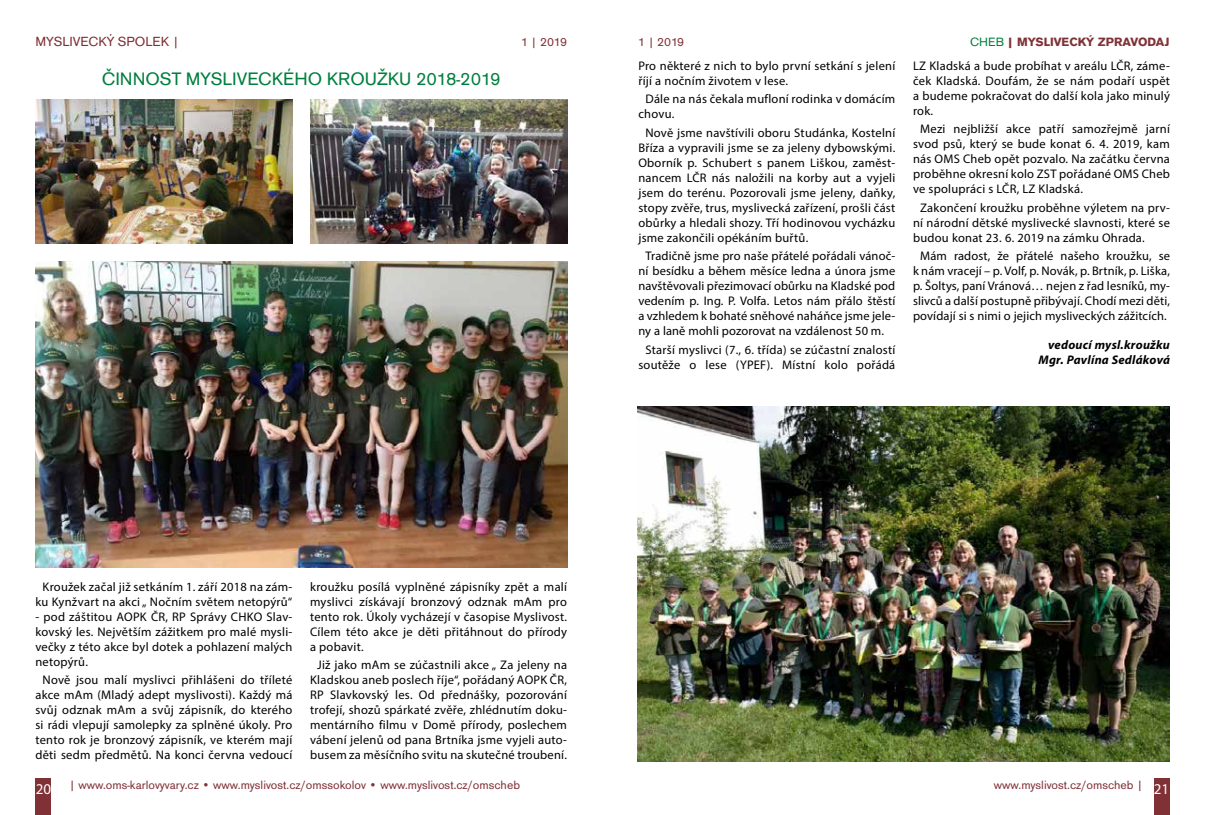
<style>
.page{position:relative;width:1205px;height:815px;background:#fff}
.page>*{position:absolute;margin:0;border:0;box-sizing:border-box;transform-origin:0 0}
.t1{font:18.75px "Accius TEE";color:#007f3e}
.t2{font:15px "Myriad Pro";color:#fff}
.t3{font:13.75px "Accius TEE";color:#803136}
.t4{font:12.5px/15px "Myriad Pro";letter-spacing:.02em;color:#000;text-align:justify}
.t5{font:12.5px "Accius TEE";color:#803136}
.t6{font:italic 700 12.5px/15px "Myriad Pro";letter-spacing:.02em;color:#000;text-align:right}
.t7{font:700 12.5px "Accius TEE";color:#803136}
.s1{font-weight:400;color:#007f3e}
</style>
<div class="page">
<img style="left:35px;top:99px;width:257px;height:144px">
<img style="left:310px;top:99px;width:257px;height:145px">
<img style="left:35px;top:262px;width:532px;height:306px">
<img style="left:638px;top:407px;width:532px;height:355px">
<div style="left:35px;top:779px;width:16px;height:36px;background:#803136"></div>
<div style="left:1153px;top:779px;width:16px;height:36px;background:#803136"></div>
<p class="t3" style="left:35px;top:34px;width:145px">MYSLIVECKÝ SPOLEK |</p>
<p class="t5" style="left:521px;top:35px;width:48px">1 | 2019</p>
<p class="t5" style="left:638px;top:35px;width:48px">1 | 2019</p>
<p class="t7" style="left:970px;top:35px;width:201px"><span class="s1">CHEB</span> | MYSLIVECKÝ ZPRAVODAJ</p>
<h1 class="t1" style="left:102px;top:68px;width:400px">ČINNOST MYSLIVECKÉHO KROUŽKU 2018-2019</h1>
<p class="t4" style="left:638px;top:58px;width:258px">Pro některé z nich to bylo první setkání s jelení říjí a nočním životem v lese.</p>
<p class="t4" style="left:638px;top:91px;width:258px;text-indent:7px">Dále na nás čekala mufloní rodinka v domácím chovu.</p>
<p class="t4" style="left:638px;top:125px;width:258px;text-indent:7px">Nově jsme navštívili oboru Studánka, Kostelní Bříza a vypravili jsme se za jeleny dybowskými.<br>Oborník p. Schubert s panem Liškou, zaměst&shy;nancem LČR nás naložili na korby aut a vyjeli jsem do terénu. Pozorovali jsme jeleny, daňky, stopy zvěře, trus, myslivecká zařízení, prošli část obůrky a hledali shozy. Tří hodinovou vycházku jsme zakončili opékáním buřtů.</p>
<p class="t4" style="left:638px;top:248px;width:258px;text-indent:7px">Tradičně jsme pro naše přátelé pořádali vánoč&shy;ní besídku a během měsíce ledna a února jsme navštěvovali přezimovací obůrku na Kladské pod vedením p. Ing. P. Volfa. Letos nám přálo štěstí a vzhledem k bohaté sněhové naháňce jsme jele&shy;ny a laně mohli pozorovat na vzdálenost 50 m.</p>
<p class="t4" style="left:638px;top:342px;width:258px;text-align:center">Starší myslivci (7., 6. třída) se zúčastní znalostí soutěže o lese (YPEF). Místní kolo pořádá</p>
<p class="t4" style="left:913px;top:58px;width:258px">LZ Kladská a bude probíhat v areálu LČR, záme&shy;ček Kladská. Doufám, že se nám podaří uspět a budeme pokračovat do další kola jako minulý rok.</p>
<p class="t4" style="left:913px;top:121px;width:258px;text-indent:7px">Mezi nejbližší akce patří samozřejmě jarní svod psů, který se bude konat 6. 4. 2019, kam nás OMS Cheb opět pozvalo. Na začátku června proběhne okresní kolo ZST pořádané OMS Cheb ve spolupráci s LČR, LZ Kladská.</p>
<p class="t4" style="left:913px;top:200px;width:258px;text-indent:7px">Zakončení kroužku proběhne výletem na prv&shy;ní národní dětské myslivecké slavnosti, které se budou konat 23. 6. 2019 na zámku Ohrada.</p>
<p class="t4" style="left:913px;top:248px;width:258px;text-align:center">Mám radost, že přátelé našeho kroužku, se k nám vracejí – p. Volf, p. Novák, p. Brtník, p. Liška, p. Šoltys, paní Vránová… nejen z řad lesníků, my&shy;slivců a další postupně přibývají. Chodí mezi děti, povídají si s nimi o jejich mysliveckých zážitcích.</p>
<p class="t6" style="left:1038px;top:337px;width:133px">vedoucí mysl.kroužku<br>Mgr. Pavlína Sedláková</p>
<p class="t4" style="left:35px;top:579px;width:258px;text-align:center">Kroužek začal již setkáním 1. září 2018 na zám&shy;ku Kynžvart na akci „ Nočním světem netopýrů“</p>
<p class="t4" style="left:35px;top:609px;width:258px">- pod záštitou AOPK ČR, RP Správy CHKO Slav&shy;kovský les. Největším zážitkem pro malé mysli&shy;večky z této akce byl dotek a pohlazení malých netopýrů.</p>
<p class="t4" style="left:35px;top:672px;width:258px;text-align:center">Nově jsou malí myslivci přihlášeni do tříleté akce mAm (Mladý adept myslivosti). Každý má svůj odznak mAm a svůj zápisník, do kterého si rádi vlepují samolepky za splněné úkoly. Pro tento rok je bronzový zápisník, ve kterém mají děti sedm předmětů. Na konci června vedoucí</p>
<p class="t4" style="left:310px;top:579px;width:258px">kroužku posílá vyplněné zápisníky zpět a malí myslivci získávají bronzový odznak mAm pro tento rok. Úkoly vycházejí v časopise Myslivost.<br>Cílem této akce je děti přitáhnout do přírody a pobavit.</p>
<p class="t4" style="left:310px;top:657px;width:258px;text-align:center">Již jako mAm se zúčastnili akce „ Za jeleny na Kladskou aneb poslech říje“, pořádaný AOPK ČR, RP Slavkovský les. Od přednášky, pozorování trofejí, shozů spárkaté zvěře, zhlédnutím doku&shy;mentárního filmu v Domě přírody, poslechem vábení jelenů od pana Brtníka jsme vyjeli auto&shy;busem za měsíčního svitu na skutečné troubení.</p>
<p class="t5" style="left:69px;top:778px;width:452px">| www.oms‑karlovyvary.cz • www.myslivost.cz/omssokolov • www.myslivost.cz/omscheb</p>
<p class="t5" style="left:994px;top:778px;width:150px">www.myslivost.cz/omscheb |</p>
<p class="t2" style="left:36px;top:779px;width:17px">20</p>
<p class="t2" style="left:1154px;top:779px;width:17px">21</p>
</div>
